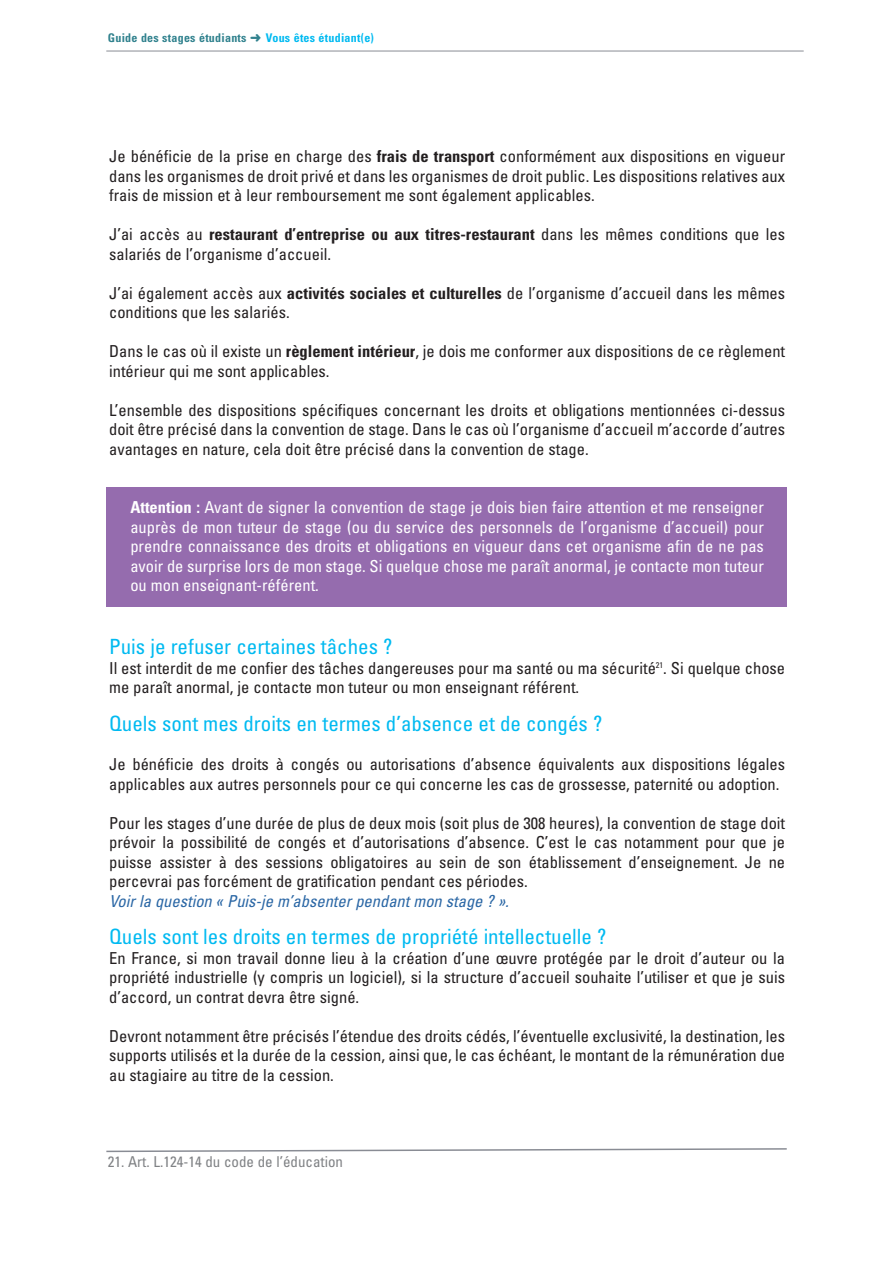
<style>
.page{position:relative;width:893px;height:1263px;background:#fff}
.page>*{position:absolute;margin:0;border:0;box-sizing:border-box;transform-origin:0 0}
.t1{font:condensed 21px "Univers";color:#00baf1}
.t2{font:condensed 16.5px/19.5px "Univers";color:#231f20;text-align:justify}
.t3{font:condensed 16.5px/19.5px "Univers";color:#fff;text-align:justify}
.t4{font:italic condensed 16.5px "Univers";color:#2b67a5}
.t5{font:condensed 15px "Univers";color:#808285}
.t6{font:700 condensed 12px "Univers";letter-spacing:.02em;color:#31828e}
.s1{color:#00baf1}
.s2{font-weight:700}
</style>
<div class="page">
<div style="left:106px;top:487px;width:681px;height:120px;background:#956cae"></div>
<hr style="left:106px;top:51px;width:698px;height:1px;background:#898c94">
<svg style="left:106px;top:1148px;width:681px;height:5px"></svg>
<p class="t6" style="left:108px;top:33px;width:268px">Guide des stages étudiants ➜ <span class="s1">Vous êtes étudiant(e)</span></p>
<p class="t2" style="left:109px;top:148px;width:678px">Je bénéficie de la prise en charge des <span class="s2">frais de transport</span> conformément aux dispositions en vigueur dans les organismes de droit privé et dans les organismes de droit public. Les dispositions relatives aux frais de mission et à leur remboursement me sont également applicables.</p>
<p class="t2" style="left:109px;top:226px;width:678px">J’ai accès au <span class="s2">restaurant d’entreprise ou aux titres-restaurant</span> dans les mêmes conditions que les salariés de l’organisme d’accueil.</p>
<p class="t2" style="left:109px;top:284px;width:678px">J’ai également accès aux <span class="s2">activités sociales et culturelles</span> de l’organisme d’accueil dans les mêmes conditions que les salariés.</p>
<p class="t2" style="left:109px;top:343px;width:678px">Dans le cas où il existe un <span class="s2">règlement intérieur</span>, je dois me conformer aux dispositions de ce règlement intérieur qui me sont applicables.</p>
<p class="t2" style="left:109px;top:401px;width:678px">L’ensemble des dispositions spécifiques concernant les droits et obligations mentionnées ci-dessus doit être précisé dans la convention de stage. Dans le cas où l’organisme d’accueil m’accorde d’autres avantages en nature, cela doit être précisé dans la convention de stage.</p>
<p class="t3" style="left:130px;top:499px;width:635px"><span class="s2">Attention :</span> Avant de signer la convention de stage je dois bien faire attention et me renseigner auprès de mon tuteur de stage (ou du service des personnels de l’organisme d’accueil) pour prendre connaissance des droits et obligations en vigueur dans cet organisme afin de ne pas avoir de surprise lors de mon stage. Si quelque chose me paraît anormal, je contacte mon tuteur ou mon enseignant-référent.</p>
<p class="t1" style="left:109px;top:639px;width:285px">Puis je refuser certaines tâches ?</p>
<p class="t2" style="left:109px;top:659px;width:678px">Il est interdit de me confier des tâches dangereuses pour ma santé ou ma sécurité<sup>21</sup>. Si quelque chose me paraît anormal, je contacte mon tuteur ou mon enseignant référent.</p>
<p class="t1" style="left:109px;top:716px;width:495px">Quels sont mes droits en termes d’absence et de congés ?</p>
<p class="t2" style="left:109px;top:756px;width:678px">Je bénéficie des droits à congés ou autorisations d’absence équivalents aux dispositions légales applicables aux autres personnels pour ce qui concerne les cas de grossesse, paternité ou adoption.</p>
<p class="t2" style="left:109px;top:814px;width:678px">Pour les stages d’une durée de plus de deux mois (soit plus de 308 heures), la convention de stage doit prévoir la possibilité de congés et d’autorisations d’absence. C’est le cas notamment pour que je puisse assister à des sessions obligatoires au sein de son établissement d’enseignement. Je ne percevrai pas forcément de gratification pendant ces périodes.</p>
<p class="t4" style="left:109px;top:895px;width:401px">Voir la question « Puis-je m’absenter pendant mon stage ? ».</p>
<p class="t1" style="left:109px;top:929px;width:499px">Quels sont les droits en termes de propriété intellectuelle ?</p>
<p class="t2" style="left:109px;top:950px;width:678px">En France, si mon travail donne lieu à la création d’une œuvre protégée par le droit d’auteur ou la propriété industrielle (y compris un logiciel), si la structure d’accueil souhaite l’utiliser et que je suis d’accord, un contrat devra être signé.</p>
<p class="t2" style="left:109px;top:1028px;width:678px">Devront notamment être précisés l’étendue des droits cédés, l’éventuelle exclusivité, la destination, les supports utilisés et la durée de la cession, ainsi que, le cas échéant, le montant de la rémunération due au stagiaire au titre de la cession.</p>
<p class="t5" style="left:108px;top:1156px;width:237px">21. Art. L.124-14 du code de l’éducation</p>
</div>
